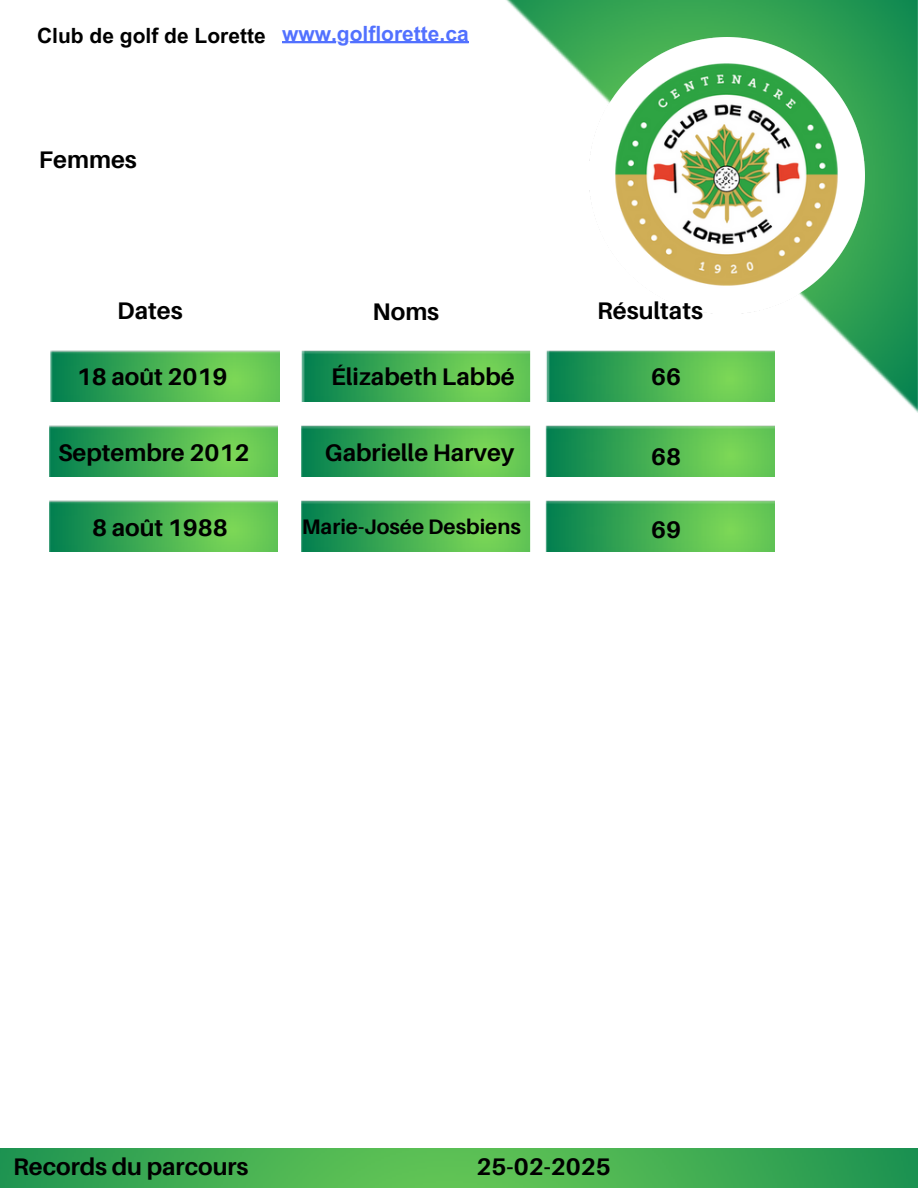
<style>
.page{position:relative;width:918px;height:1188px;background:#fff}
.page>*{position:absolute;margin:0;border:0;box-sizing:border-box;transform-origin:0 0}
.t1{font:700 24px "Aileron";color:#000}
.t2{font:700 21px "Arial MT Pro";color:#000}
.t3{font:700 21px "Aileron";color:#000}
.t4{font:700 21px "Arial MT Pro";color:#5271ff}
</style>
<div class="page">
<img style="left:459px;top:0;width:459px;height:413px">
<img style="left:0;top:1149px;width:918px;height:39px">
<img style="left:51px;top:351px;width:228px;height:50px">
<img style="left:589px;top:38px;width:276px;height:275px">
<img style="left:589px;top:38px;width:274px;height:274px;border-radius:134px">
<img style="left:302px;top:351px;width:472px;height:50px">
<img style="left:49px;top:426px;width:229px;height:50px">
<img style="left:302px;top:426px;width:472px;height:50px">
<img style="left:49px;top:500px;width:229px;height:51px">
<img style="left:302px;top:500px;width:472px;height:51px">
<hr style="left:282px;top:42px;width:187px;height:1px;background:#5271ff">
<h1 class="t2" style="left:37px;top:28px;width:230px">Club de golf de Lorette</h1>
<h1 class="t4" style="left:282px;top:25px;width:188px">www.golflorette.ca</h1>
<p class="t1" style="left:39px;top:145px;width:99px">Femmes</p>
<h1 class="t1" style="left:117px;top:296px;width:67px">Dates</h1>
<p class="t1" style="left:373px;top:297px;width:68px">Noms</p>
<p class="t1" style="left:597px;top:296px;width:107px">Résultats</p>
<h1 class="t1" style="left:77px;top:362px;width:152px">18 août 2019</h1>
<p class="t1" style="left:331px;top:362px;width:185px">Élizabeth Labbé</p>
<h1 class="t1" style="left:651px;top:362px;width:31px">66</h1>
<p class="t1" style="left:58px;top:437px;width:193px">Septembre 2012</p>
<h1 class="t1" style="left:325px;top:437px;width:191px">Gabrielle Harvey</h1>
<p class="t1" style="left:651px;top:441px;width:31px">68</p>
<p class="t1" style="left:92px;top:513px;width:137px">8 août 1988</p>
<p class="t3" style="left:302px;top:514px;width:221px">Marie-Josée Desbiens</p>
<h1 class="t1" style="left:651px;top:514px;width:31px">69</h1>
<p class="t1" style="left:13px;top:1152px;width:237px">Records du parcours</p>
<h1 class="t1" style="left:477px;top:1152px;width:136px">25-02-2025</h1>
</div>
